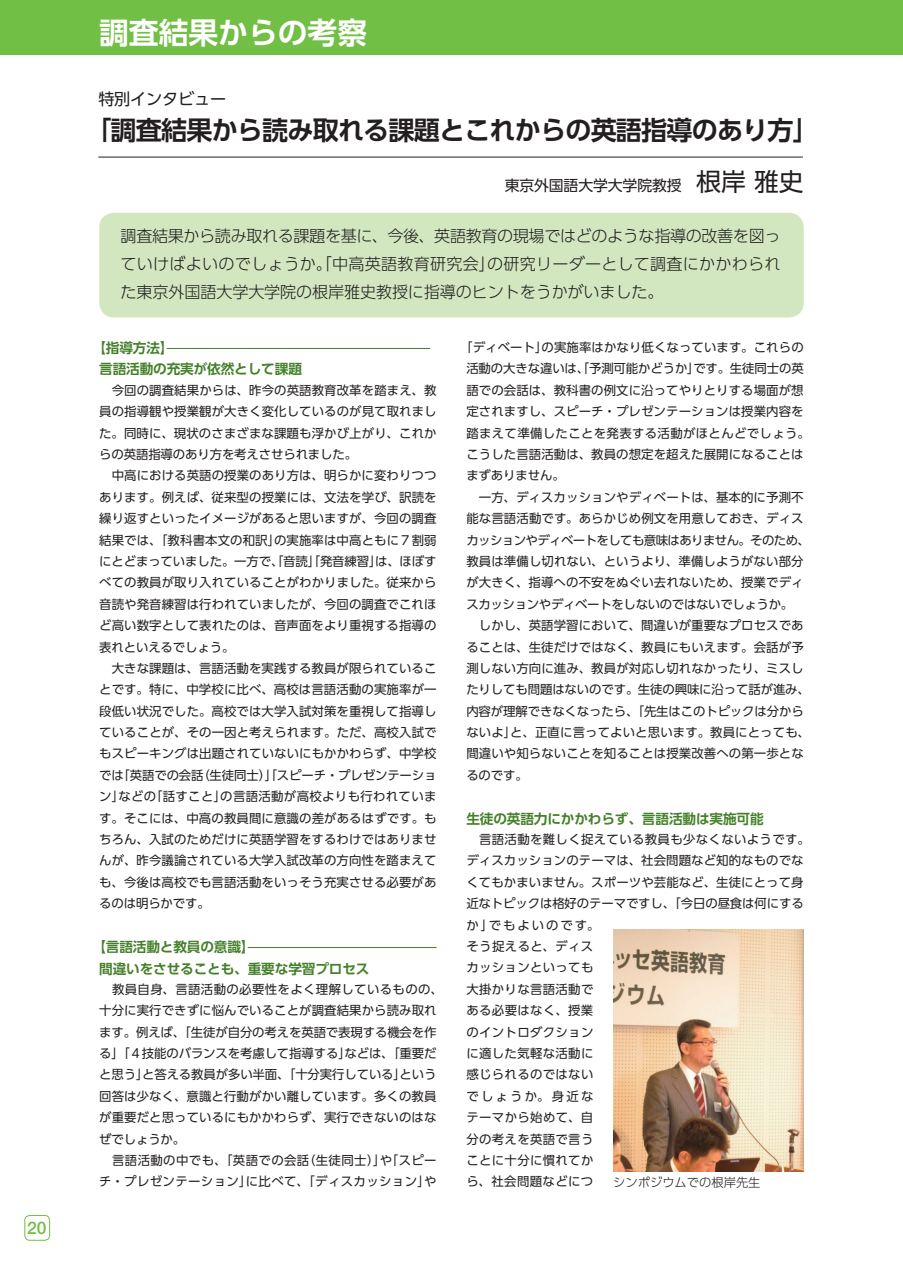
<style>
.page{position:relative;width:903px;height:1275px;background:#fff}
.page>*{position:absolute;margin:0;border:0;box-sizing:border-box;transform-origin:0 0}
.ヘッドタイトル01_DB24Q{font:700 29.75px "UD Shin Go Pro De";color:#fff}
.ヘッドタイトル02_DB18Q{font:700 26.07px "UD Shin Go Pro De";letter-spacing:-.03em;color:#231f20}
.t1{font:500 17.32px "Helvetica Neue";color:#71bf44}
.表紙_contents_18H{font:300 16.1px/28.3px "UD Shin Go Pro";letter-spacing:-.01em;color:#231f20;text-align:justify}
.表紙_contents_18H-2{font:16.1px "UD Shin Go Pro";letter-spacing:-.01em;color:#231f20}
.表紙_contents_18H-3{font:14.88px "UD Shin Go Pro";letter-spacing:-.01em;color:#231f20}
._0-本文{font:700 13.65px "UD Shin Go Pro De";letter-spacing:-.01em;color:#45802a}
._0-本文-2{font:12.42px/21.3px "UD Shin Go Pro";letter-spacing:.01em;color:#231f20}
._0-本文-3{font:12.42px/21.3px "UD Shin Go Pro";letter-spacing:.03em;color:#231f20}
._0-本文-4{font:300 12.25px "UD Shin Go Pro";color:#231f20}
.s1{font-size:24.85px}
</style>
<div class="page">
<div style="left:0;top:0;width:903px;height:55px;background:#71bf44"></div>
<div style="left:24px;top:1215px;width:26px;height:26px;border:1px solid #71bf44;border-radius:5px"></div>
<hr style="left:167px;top:348px;width:263px;height:1px;background:#45802a">
<hr style="left:248px;top:947px;width:189px;height:1px;background:#45802a">
<div style="left:99px;top:213px;width:705px;height:104px;background:#d2e7c0;border-radius:15px"></div>
<img style="left:613px;top:929px;width:191px;height:242px">
<hr style="left:98px;top:157px;width:705px;height:1px;background:#231f20">
<h3 class="t1" style="left:27px;top:1217px;width:21px">20</h3>
<p class="ヘッドタイトル01_DB24Q" style="left:99px;top:8px;width:269px">調査結果からの考察</p>
<p class="表紙_contents_18H-2" style="left:98px;top:86px;width:129px">特別インタビュー</p>
<p class="ヘッドタイトル02_DB18Q" style="left:85px;top:109px;width:735px">「調査結果から読み取れる課題とこれからの英語指導のあり方」</p>
<p class="表紙_contents_18H-3" style="left:505px;top:174px;width:301px">東京外国語大学大学院教授 <span class="s1">根岸 雅史</span></p>
<p class="表紙_contents_18H" style="left:121px;top:221px;width:661px">調査結果から読み取れる課題を基に、今後、英語教育の現場ではどのような指導の改善を図っていけばよいのでしょうか。「中高英語教育研究会」の研究リーダーとして調査にかかわられた東京外国語大学大学院の根岸雅史教授に指導のヒントをうかがいました。</p>
<p class="_0-本文" style="left:92px;top:337px;width:83px">【指導方法】</p>
<p class="_0-本文" style="left:99px;top:358px;width:204px">言語活動の充実が依然として課題</p>
<p class="_0-本文-2" style="left:99px;top:379px;width:339px;text-align:justify">　今回の調査結果からは、昨今の英語教育改革を踏まえ、教員の指導観や授業観が大きく変化しているのが見て取れました。同時に、現状のさまざまな課題も浮かび上がり、これからの英語指導のあり方を考えさせられました。</p>
<p class="_0-本文-2" style="left:99px;top:465px;width:339px;text-align:justify">　中高における英語の授業のあり方は、明らかに変わりつつあります。例えば、従来型の授業には、文法を学び、訳読を繰り返すといったイメージがあると思いますが、今回の調査結果では、「教科書本文の和訳」の実施率は中高ともに７割弱にとどまっていました。一方で、「音読」「発音練習」は、ほぼすべての教員が取り入れていることがわかりました。従来から音読や発音練習は行われていましたが、今回の調査でこれほど高い数字として表れたのは、音声面をより重視する指導の表れといえるでしょう。</p>
<p class="_0-本文-2" style="left:99px;top:657px;width:339px;text-align:justify">　大きな課題は、言語活動を実践する教員が限られていることです。特に、中学校に比べ、高校は言語活動の実施率が一段低い状況でした。高校では大学入試対策を重視して指導していることが、その一因と考えられます。ただ、高校入試でもスピーキングは出題されていないにもかかわらず、中学校では「英語での会話（生徒同士）」「スピーチ・プレゼンテーション」などの「話すこと」の言語活動が高校よりも行われています。そこには、中高の教員間に意識の差があるはずです。もちろん、入試のためだけに英語学習をするわけではありませんが、昨今議論されている大学入試改革の方向性を踏まえても、今後は高校でも言語活動をいっそう充実させる必要があるのは明らかです。</p>
<p class="_0-本文" style="left:92px;top:936px;width:164px">【言語活動と教員の意識】</p>
<p class="_0-本文" style="left:99px;top:957px;width:272px">間違いをさせることも、重要な学習プロセス</p>
<p class="_0-本文-2" style="left:99px;top:978px;width:345px">　教員自身、言語活動の必要性をよく理解しているものの、十分に実行できずに悩んでいることが調査結果から読み取れます。例えば、「生徒が自分の考えを英語で表現する機会を作る」「４技能のバランスを考慮して指導する」などは、「重要だと思う」と答える教員が多い半面、「十分実行している」という回答は少なく、意識と行動がかい離しています。多くの教員が重要だと思っているにもかかわらず、実行できないのはなぜでしょうか。</p>
<p class="_0-本文-3" style="left:99px;top:1149px;width:339px">　言語活動の中でも、「英語での会話（生徒同士）」や「スピーチ・プレゼンテーション」に比べて、「ディスカッション」や</p>
<p class="_0-本文-2" style="left:466px;top:336px;width:345px;text-indent:-6px">「ディベート」の実施率はかなり低くなっています。これらの活動の大きな違いは、「予測可能かどうか」です。生徒同士の英語での会話は、教科書の例文に沿ってやりとりする場面が想定されますし、スピーチ・プレゼンテーションは授業内容を踏まえて準備したことを発表する活動がほとんどでしょう。こうした言語活動は、教員の想定を超えた展開になることはまずありません。</p>
<p class="_0-本文-2" style="left:466px;top:486px;width:345px">　一方、ディスカッションやディベートは、基本的に予測不能な言語活動です。あらかじめ例文を用意しておき、ディスカッションやディベートをしても意味はありません。そのため、教員は準備し切れない、というより、準備しようがない部分が大きく、指導への不安をぬぐい去れないため、授業でディスカッションやディベートをしないのではないでしょうか。</p>
<p class="_0-本文-2" style="left:466px;top:614px;width:345px">　しかし、英語学習において、間違いが重要なプロセスであることは、生徒だけではなく、教員にもいえます。会話が予測しない方向に進み、教員が対応し切れなかったり、ミスしたりしても問題はないのです。生徒の興味に沿って話が進み、内容が理解できなくなったら、「先生はこのトピックは分からないよ」と、正直に言ってよいと思います。教員にとっても、間違いや知らないことを知ることは授業改善への第一歩となるのです。</p>
<p class="_0-本文" style="left:466px;top:807px;width:299px">生徒の英語力にかかわらず、言語活動は実施可能</p>
<p class="_0-本文-2" style="left:466px;top:828px;width:345px">　言語活動を難しく捉えている教員も少なくないようです。ディスカッションのテーマは、社会問題など知的なものでなくてもかまいません。スポーツや芸能など、生徒にとって身近なトピックは格好のテーマですし、「今日の昼食は何にするか」でもよいのです。<br>そう捉えると、ディス<br>カッションといっても<br>大掛かりな言語活動で<br>ある必要はなく、授業<br>のイントロダクション<br>に適した気軽な活動に<br>感じられるのではない<br>でしょうか。身近な<br>テーマから始めて、自<br>分の考えを英語で言う<br>ことに十分に慣れてか<br>ら、社会問題などにつ</p>
<p class="_0-本文-4" style="left:613px;top:1173px;width:149px">シンポジウムでの根岸先生</p>
</div>
